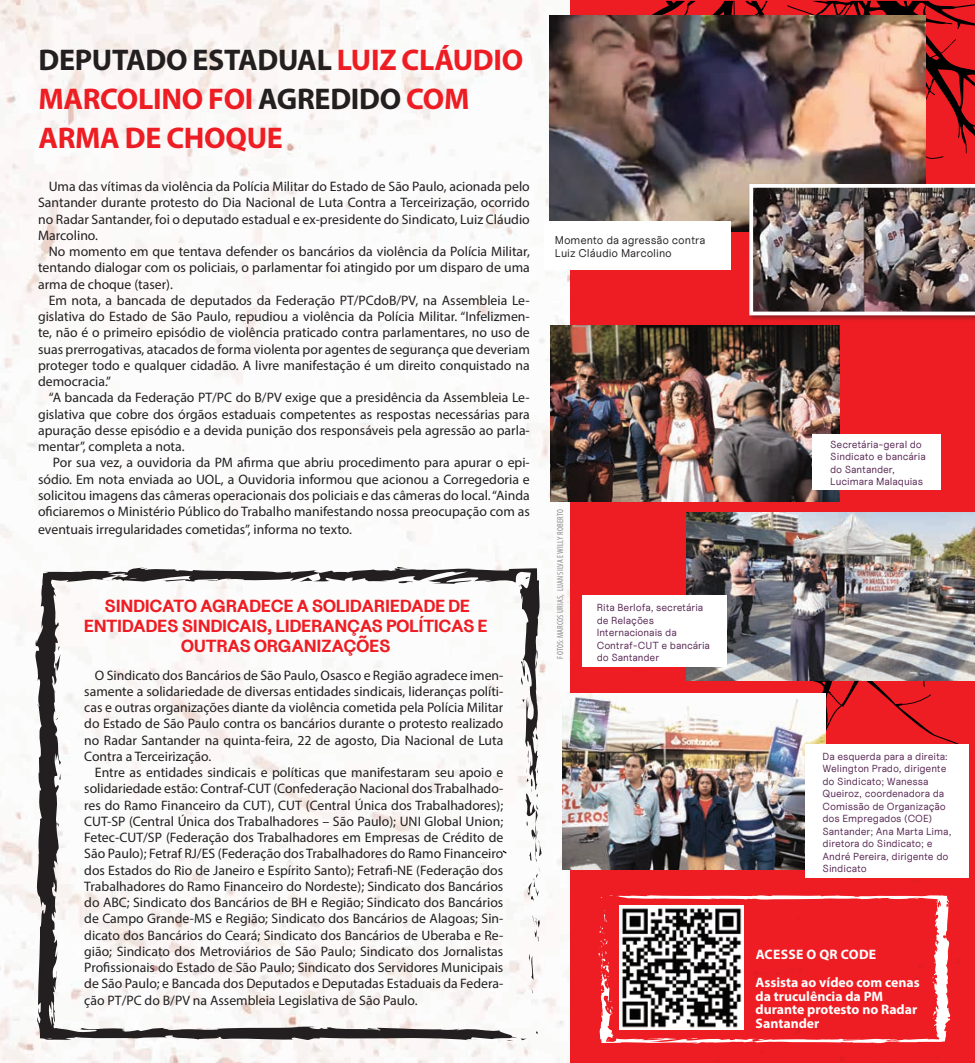
<style>
.page{position:relative;width:975px;height:1063px;background:#fff}
.page>*{position:absolute;margin:0;border:0;box-sizing:border-box;transform-origin:0 0}
.t1{font:700 30px/38.8px "Myriad Pro";letter-spacing:-.01em;color:#ee1d23}
.t2{font:17.5px/20.1px "Uncut Sans Bold";letter-spacing:-.02em;color:#ee1d23;text-align:center}
.t3{font:13.75px/16.2px "Myriad Pro";color:#231f20;text-align:justify}
.t4{font:700 13.75px/13.8px "Myriad Pro";color:#fff}
.t5{font:11.25px/12.5px "Uncut Sans Regular";letter-spacing:-.01em;color:#231f20}
.t6{font:10.25px/12.5px "Uncut Sans Regular";letter-spacing:-.01em;color:#542350}
.t7{font:condensed 8.75px "Myriad Pro";letter-spacing:.02em;color:#898b8d}
.s1{color:#231f20}
</style>
<div class="page">
<img style="left:0;top:0;width:570px;height:1063px">
<div style="left:570px;top:0;width:404px;height:1063px;background:#ee1d23"></div>
<svg style="left:539px;top:915px;width:1px;height:29px"></svg>
<svg style="left:396px;top:566px;width:12px;height:1px"></svg>
<svg style="left:33px;top:567px;width:506px;height:473px"></svg>
<svg style="left:105px;top:575px;width:17px;height:6px"></svg>
<svg style="left:525px;top:727px;width:16px;height:175px"></svg>
<svg style="left:521px;top:672px;width:7px;height:17px"></svg>
<svg style="left:396px;top:580px;width:19px;height:4px"></svg>
<svg style="left:520px;top:1038px;width:6px;height:2px"></svg>
<svg style="left:55px;top:712px;width:3px;height:8px"></svg>
<svg style="left:58px;top:772px;width:3px;height:8px"></svg>
<svg style="left:563px;top:1px;width:172px;height:14px"></svg>
<svg style="left:738px;top:0;width:236px;height:232px"></svg>
<svg style="left:809px;top:681px;width:160px;height:65px"></svg>
<svg style="left:503px;top:850px;width:3px;height:4px"></svg>
<img style="left:551px;top:325px;width:288px;height:176px">
<div style="left:812px;top:434px;width:129px;height:55px;background:#fff"></div>
<img style="left:562px;top:694px;width:263px;height:176px">
<div style="left:804px;top:744px;width:164px;height:134px;background:#fff"></div>
<img style="left:549px;top:15px;width:376px;height:216px">
<div style="left:748px;top:183px;width:226px;height:139px;background:#231f20;opacity:.49"></div>
<img style="left:749px;top:184px;width:225px;height:131px">
<div style="left:544px;top:221px;width:186px;height:49px;background:#fff"></div>
<img style="left:686px;top:513px;width:288px;height:168px">
<div style="left:582px;top:595px;width:144px;height:72px;background:#fff"></div>
<svg style="left:599px;top:895px;width:352px;height:149px"></svg>
<svg style="left:889px;top:1039px;width:12px;height:3px"></svg>
<svg style="left:598px;top:910px;width:11px;height:83px"></svg>
<svg style="left:600px;top:1001px;width:12px;height:17px"></svg>
<svg style="left:606px;top:1037px;width:8px;height:4px"></svg>
<svg style="left:686px;top:1038px;width:13px;height:6px"></svg>
<svg style="left:608px;top:895px;width:14px;height:1px"></svg>
<h1 class="t1" style="left:38px;top:40px;width:486px"><span class="s1">DEPUTADO ESTADUAL</span> LUIZ CLÁUDIO<br>MARCOLINO FOI <span class="s1">AGREDIDO</span> COM<br>ARMA DE CHOQUE</h1>
<p class="t3" style="left:38px;top:178px;width:493px;text-indent:11px">Uma das vítimas da violência da Polícia Militar do Estado de São Paulo, acionada pelo Santander durante protesto do Dia Nacional de Luta Contra a Terceirização, ocorrido no Radar Santander, foi o deputado estadual e ex-presidente do Sindicato, Luiz Cláudio Marcolino.</p>
<p class="t3" style="left:38px;top:243px;width:493px;text-indent:11px">No momento em que tentava defender os bancários da violência da Polícia Militar, tentando dialogar com os policiais, o parlamentar foi atingido por um disparo de uma arma de choque (taser).</p>
<p class="t3" style="left:38px;top:292px;width:493px;text-indent:11px">Em nota, a bancada de deputados da Federação PT/PCdoB/PV, na Assembleia Le&shy;gislativa do Estado de São Paulo, repudiou a violência da Polícia Militar. “Infelizmen&shy;te, não é o primeiro episódio de violência praticado contra parlamentares, no uso de suas prerrogativas, atacados de forma violenta por agentes de segurança que deveriam proteger todo e qualquer cidadão. A livre manifestação é um direito conquistado na democracia.”</p>
<p class="t3" style="left:38px;top:389px;width:493px;text-indent:11px">“A bancada da Federação PT/PC do B/PV exige que a presidência da Assembleia Le&shy;gislativa que cobre dos órgãos estaduais competentes as respostas necessárias para apuração desse episódio e a devida punição dos responsáveis pela agressão ao parla&shy;mentar”, completa a nota.</p>
<p class="t3" style="left:38px;top:454px;width:493px;text-indent:15px">Por sua vez, a ouvidoria da PM afirma que abriu procedimento para apurar o epi&shy;sódio. Em nota enviada ao UOL, a Ouvidoria informou que acionou a Corregedoria e solicitou imagens das câmeras operacionais dos policiais e das câmeras do local. “Ainda oficiaremos o Ministério Público do Trabalho manifestando nossa preocupação com as</p>
<p class="t3" style="left:38px;top:521px;width:315px">eventuais irregularidades cometidas”, informa no texto.</p>
<p class="t2" style="left:84px;top:596px;width:405px">SINDICATO AGRADECE A SOLIDARIEDADE DE<br>ENTIDADES SINDICAIS, LIDERANÇAS POLÍTICAS E<br>OUTRAS ORGANIZAÇÕES</p>
<p class="t3" style="left:84px;top:667px;width:420px;text-indent:11px">O Sindicato dos Bancários de São Paulo, Osasco e Região agradece imen&shy;samente a solidariedade de diversas entidades sindicais, lideranças políti&shy;cas e outras organizações diante da violência cometida pela Polícia Militar do Estado de São Paulo contra os bancários durante o protesto realizado no Radar Santander na quinta-feira, 22 de agosto, Dia Nacional de Luta Contra a Terceirização.</p>
<p class="t3" style="left:84px;top:764px;width:420px;text-indent:11px">Entre as entidades sindicais e políticas que manifestaram seu apoio e solidariedade estão: Contraf-CUT (Confederação Nacional dos Trabalhado&shy;res do Ramo Financeiro da CUT), CUT (Central Única dos Trabalhadores); CUT-SP (Central Única dos Trabalhadores – São Paulo); UNI Global Union; Fetec-CUT/SP (Federação dos Trabalhadores em Empresas de Crédito de São Paulo); Fetraf RJ/ES (Federação dos Trabalhadores do Ramo Financeiro dos Estados do Rio de Janeiro e Espírito Santo); Fetrafi-NE (Federação dos Trabalhadores do Ramo Financeiro do Nordeste); Sindicato dos Bancários do ABC; Sindicato dos Bancários de BH e Região; Sindicato dos Bancários de Campo Grande-MS e Região; Sindicato dos Bancários de Alagoas; Sin&shy;dicato dos Bancários do Ceará; Sindicato dos Bancários de Uberaba e Re&shy;gião; Sindicato dos Metroviários de São Paulo; Sindicato dos Jornalistas Profissionais do Estado de São Paulo; Sindicato dos Servidores Municipais de São Paulo; e Bancada dos Deputados e Deputadas Estaduais da Federa&shy;ção PT/PC do B/PV na Assembleia Legislativa de São Paulo.</p>
<p class="t5" style="left:555px;top:234px;width:152px">Momento da agressão contra<br>Luiz Cláudio Marcolino</p>
<p class="t7" style="left:555px;top:658px;width:150px;rotate:-90deg">FOTOS: MARCOS URIAS, LUAN SILVA E WILLY ROBERTO</p>
<p class="t6" style="left:596px;top:601px;width:115px">Rita Berlofa, secretária de Relações<br>Internacionais da<br>Contraf-CUT e bancária do Santander</p>
<p class="t6" style="left:830px;top:438px;width:97px">Secretária-geral do<br>Sindicato e bancária do Santander,<br>Lucimara Malaquias</p>
<p class="t6" style="left:822px;top:750px;width:130px">Da esquerda para a direita:<br>Welington Prado, dirigente do Sindicato; Wanessa<br>Queiroz, coordenadora da<br>Comissão de Organização dos Empregados (COE)<br>Santander; Ana Marta Lima, diretora do Sindicato; e<br>André Pereira, dirigente do<br>Sindicato</p>
<p class="t4" style="left:755px;top:940px;width:166px;line-height:27.5px">ACESSE O QR CODE<br>Assista ao vídeo com cenas</p>
<p class="t4" style="left:755px;top:989px;width:163px">da truculência da PM durante protesto no Radar<br>Santander</p>
</div>
